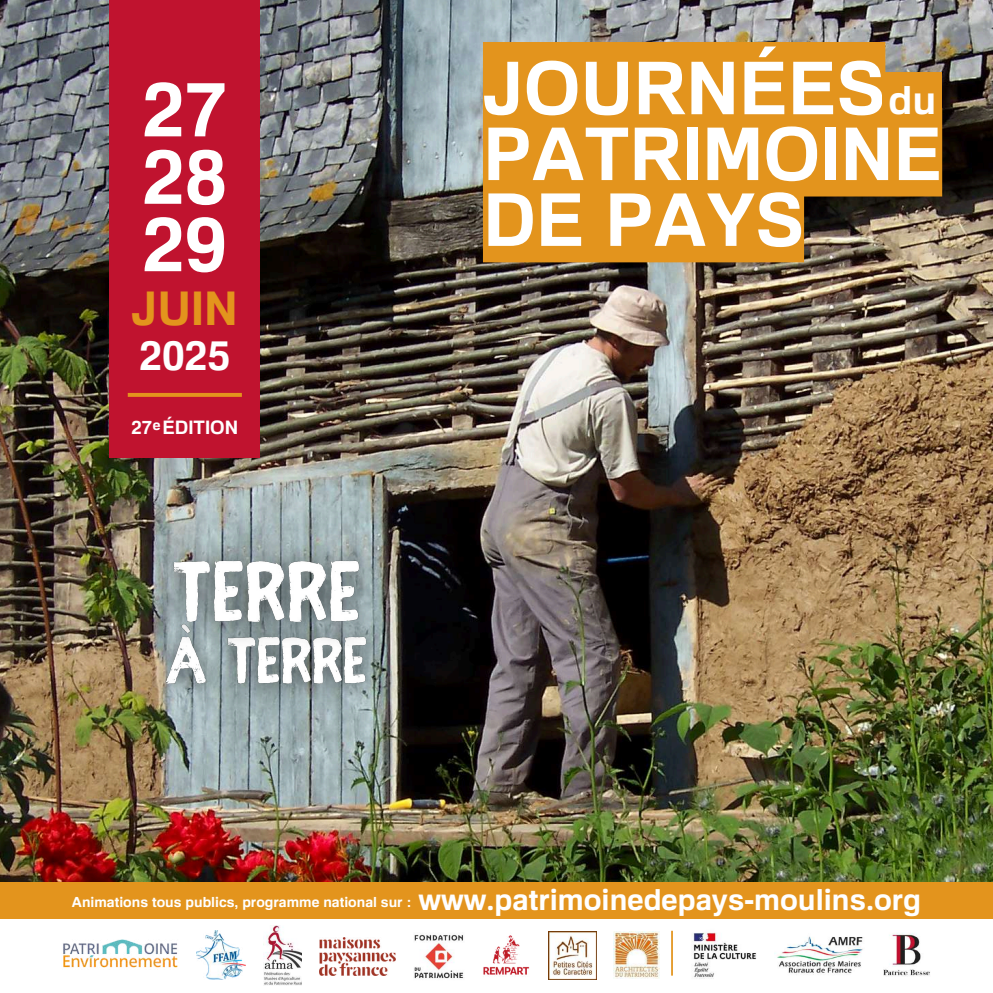
<style>
.page{position:relative;width:993px;height:993px;background:#fff}
.page>*{position:absolute;margin:0;border:0;box-sizing:border-box;transform-origin:0 0}
.t1{font:700 75.86px/67.4px "Familiar Pro";color:#fff;text-align:justify}
.t2{font:700 73.06px/65.8px "Familiar Pro";color:#fff}
.t3{font:700 46.64px "Familiar Pro";color:#e3941d}
.t4{font:700 40.86px "Familiar Pro";color:#fff}
.t5{font:700 39.02px "Familiar Pro";color:#fff}
.t6{font:700 18.64px "Familiar Pro";color:#fff}
.t7{font:700 14px "Familiar Pro";color:#fff}
.s1{font-size:29.14px}
</style>
<div class="page">
<img style="left:0;top:0;width:992px;height:881px">
<div style="left:110px;top:0;width:150px;height:458px;background:#c0132f"></div>
<svg style="left:128px;top:393px;width:114px;height:4px"></svg>
<div style="left:0;top:881px;width:992px;height:51px;background:#e3941d"></div>
<div style="left:0;top:919px;width:992px;height:73px;background:#fff"></div>
<img style="left:693px;top:932px;width:63px;height:47px">
<img style="left:883px;top:933px;width:47px;height:43px">
<img style="left:197px;top:930px;width:49px;height:49px">
<img style="left:319px;top:937px;width:76px;height:38px">
<img style="left:263px;top:925px;width:39px;height:60px">
<img style="left:414px;top:934px;width:50px;height:45px">
<img style="left:548px;top:931px;width:48px;height:48px">
<img style="left:613px;top:931px;width:46px;height:46px">
<hr style="left:671px;top:930px;width:1px;height:45px;background:#e3941d">
<img style="left:774px;top:936px;width:89px;height:39px">
<img style="left:483px;top:935px;width:47px;height:40px">
<img style="left:63px;top:939px;width:115px;height:29px">
<svg style="left:483px;top:42px;width:458px;height:220px;background:#d68e23"></svg>
<div style="left:882px;top:72px;width:59px;height:53px;background:#e3941d"></div>
<img style="left:134px;top:667px;width:263px;height:51px">
<img style="left:132px;top:523px;width:268px;height:144px">
<h1 class="t1" style="left:143px;top:74px;width:86px">27<br>28<br>29</h1>
<h3 class="t3" style="left:132px;top:278px;width:108px">JUIN</h3>
<h3 class="t4" style="left:139px;top:330px;width:92px">2025</h3>
<h3 class="t6" style="left:131px;top:415px;width:108px">27<sup>e</sup>ÉDITION</h3>
<h2 class="t2" style="left:483px;top:53px;width:460px">JOURNÉES<br>PATRIMOINE<br>DE PAYS</h2>
<h3 class="t5" style="left:888px;top:75px;width:49px">du</h3>
<p class="t7" style="left:72px;top:892px;width:850px">Animations tous publics, programme national sur : <span class="s1">www.patrimoinedepays-moulins.org</span></p>
</div>
